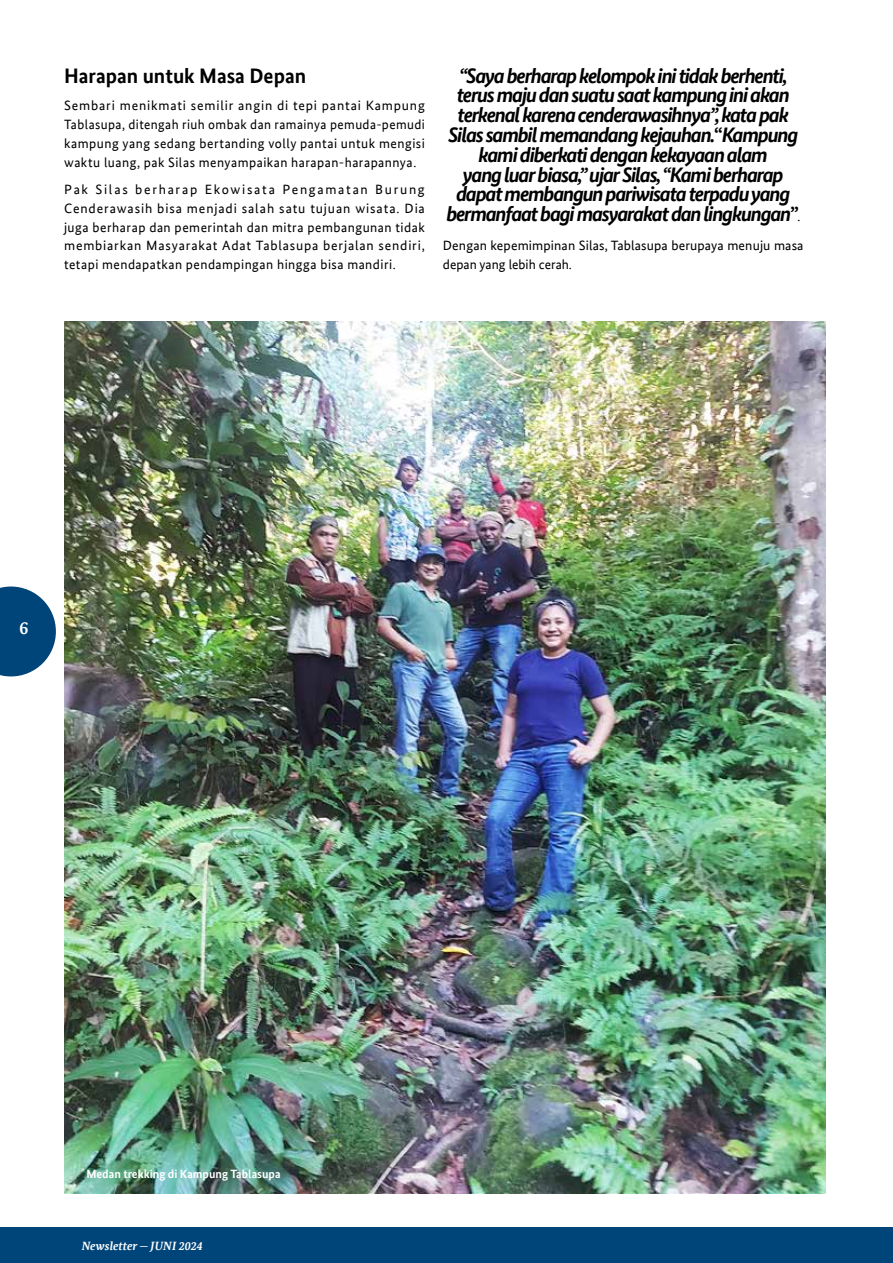
<style>
.page{position:relative;width:893px;height:1263px;background:#fff}
.page>*{position:absolute;margin:0;border:0;box-sizing:border-box;transform-origin:0 0}
.t1{font:italic 700 21px/19.8px "Bundes Sans Office";letter-spacing:-.06em;color:#000;text-align:center}
.t2{font:700 21px "Bundes Sans Office";color:#000}
.t3{font:700 18px "Bundes Serif Office T";color:#fff}
.t4{font:13.5px/18.9px "Bundes Sans Office";letter-spacing:.035em;color:#000;text-align:justify}
.t5{font:13.5px/19.8px "Bundes Sans Office";letter-spacing:.01em;color:#000}
.t6{font:700 12px "Bundes Sans Office";color:#fff}
.t7{font:italic 700 12px "Bundes Serif Office T";color:#fff}
.s1{font-style:normal}
.s2{font-weight:400;font-style:normal;font-size:13.5px}
</style>
<div class="page">
<img style="left:64px;top:321px;width:761px;height:872px">
<div style="left:0;top:1227px;width:893px;height:36px;background:#004579"></div>
<svg style="left:0;top:586px;width:56px;height:90px"></svg>
<h1 class="t2" style="left:64px;top:63px;width:244px">Harapan untuk Masa Depan</h1>
<p class="t4" style="left:64px;top:96px;width:362px">Sembari menikmati semilir angin di tepi pantai Kampung Tablasupa, ditengah riuh ombak dan ramainya pemuda-pemudi kampung yang sedang bertanding volly pantai untuk mengisi waktu luang, pak Silas menyampaikan harapan-harapannya.</p>
<p class="t4" style="left:64px;top:180px;width:362px">Pak Silas berharap Ekowisata Pengamatan Burung Cenderawasih bisa menjadi salah satu tujuan wisata. Dia juga berharap dan pemerintah dan mitra pembangunan tidak membiarkan Masyarakat Adat Tablasupa berjalan sendiri, tetapi mendapatkan pendampingan hingga bisa mandiri.</p>
<p class="t1" style="left:446px;top:65px;width:356px">“Saya berharap kelompok ini tidak berhenti, terus maju dan suatu saat kampung ini akan terkenal karena cenderawasihnya”, kata pak Silas sambil memandang kejauhan.<span class="s1">“</span>Kampung kami diberkati dengan kekayaan alam<br>yang luar biasa,” ujar Silas,“Kami berharap dapat membangun pariwisata terpadu yang bermanfaat bagi masyarakat dan lingkungan<span class="s1">”</span><span class="s2">.</span></p>
<p class="t5" style="left:443px;top:235px;width:362px">Dengan kepemimpinan Silas, Tablasupa berupaya menuju masa depan yang lebih cerah.</p>
<h2 class="t3" style="left:19px;top:618px;width:10px">6</h2>
<p class="t6" style="left:86px;top:1166px;width:196px">Medan trekking di Kampung Tablasupa</p>
<p class="t7" style="left:82px;top:1238px;width:122px">Newsletter <span class="s1">—</span> JUNI 2024</p>
</div>
